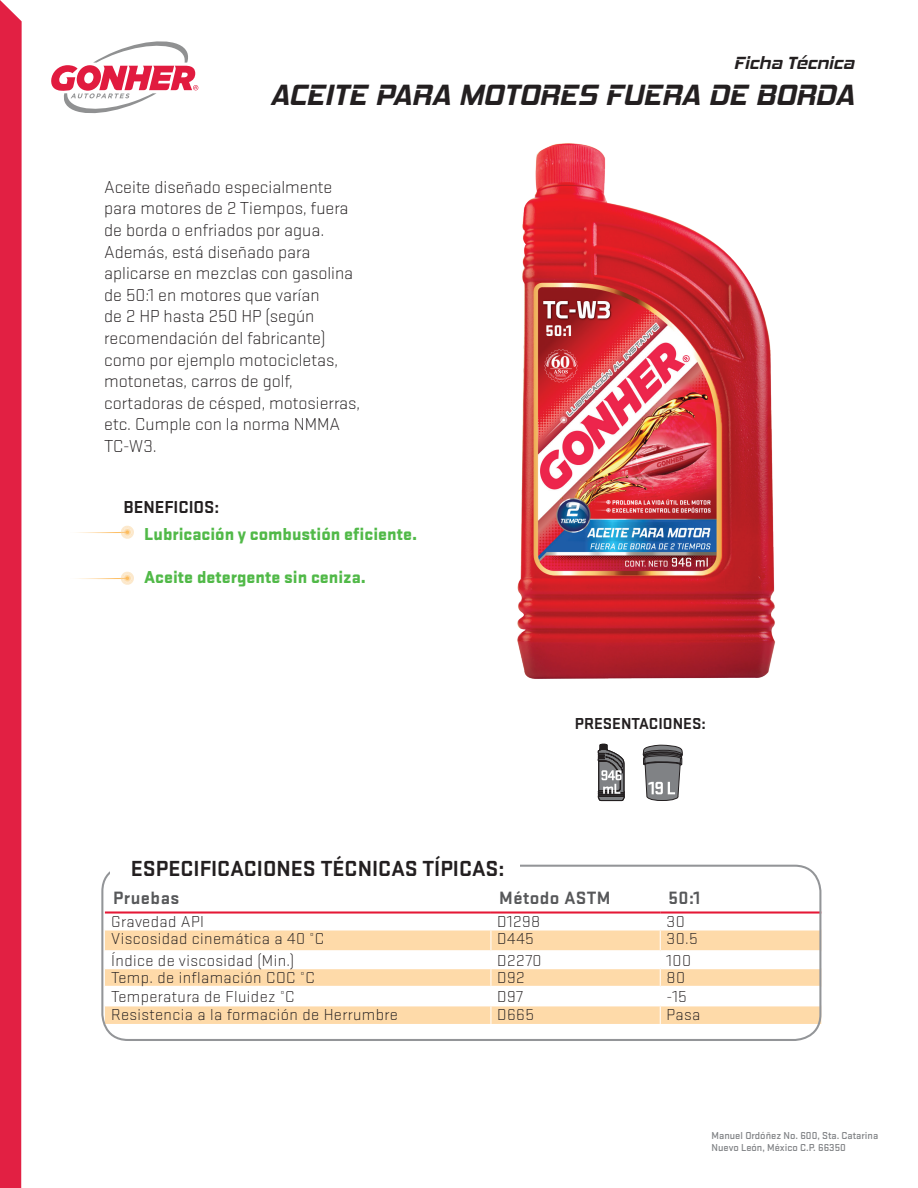
<style>
.page{position:relative;width:918px;height:1188px;background:#fff}
.page>*{position:absolute;margin:0;border:0;box-sizing:border-box;transform-origin:0 0}
.t1{font:italic 700 30px "Hemi Head Rg";color:#231f20}
.t2{font:700 22.65px "Stratum 2";color:#231f20}
.t3{font:700 18.6px "Stratum 2";letter-spacing:.025em;color:#57585a}
.t4{font:300 18px/21.6px "Stratum 2";color:#231f20}
.t5{font:900 18px "Stratum 2";color:#51b948}
.t6{font:italic 700 18px "Hemi Head Rg";color:#231f20}
.t7{font:700 18px "Stratum 2";color:#231f20}
.t8{font:300 16.5px "Stratum 2";letter-spacing:.025em;color:#231f20}
.t9{font:700 16.5px "Stratum 2";color:#231f20}
.t10{font:500 10.5px/12.6px "Stratum 2";color:#808285}
</style>
<div class="page">
<div style="left:0;top:0;width:22px;height:1188px;background:#e22043"></div>
<svg style="left:51px;top:41px;width:147px;height:73px"></svg>
<img style="left:517px;top:143px;width:258px;height:536px">
<svg style="left:77px;top:526px;width:57px;height:13px"></svg>
<svg style="left:77px;top:572px;width:57px;height:13px"></svg>
<svg style="left:598px;top:744px;width:27px;height:57px"></svg>
<svg style="left:643px;top:745px;width:40px;height:56px;background:#868789"></svg>
<svg style="left:105px;top:931px;width:716px;height:93px;fill:#fedaa9"></svg>
<svg style="left:490px;top:931px;width:1px;height:93px"></svg>
<svg style="left:660px;top:931px;width:1px;height:93px"></svg>
<hr style="left:105px;top:950px;width:386px;height:2px;background:#fff">
<hr style="left:491px;top:950px;width:169px;height:2px;background:#fff">
<hr style="left:660px;top:950px;width:161px;height:2px;background:#fff">
<hr style="left:105px;top:967px;width:386px;height:2px;background:#fff">
<hr style="left:491px;top:967px;width:169px;height:2px;background:#fff">
<hr style="left:660px;top:967px;width:161px;height:2px;background:#fff">
<hr style="left:105px;top:986px;width:386px;height:2px;background:#fff">
<hr style="left:491px;top:986px;width:169px;height:2px;background:#fff">
<hr style="left:660px;top:986px;width:161px;height:2px;background:#fff">
<hr style="left:105px;top:1004px;width:386px;height:2px;background:#fff">
<hr style="left:491px;top:1004px;width:169px;height:2px;background:#fff">
<hr style="left:660px;top:1004px;width:161px;height:2px;background:#fff">
<hr style="left:105px;top:911px;width:386px;height:3px;background:#e51836">
<hr style="left:491px;top:911px;width:169px;height:3px;background:#e51836">
<hr style="left:660px;top:911px;width:161px;height:3px;background:#e51836">
<div style="left:101px;top:865px;width:720px;height:176px;border:2px solid #939598;border-radius:26px"></div>
<div style="left:110px;top:859px;width:410px;height:22px;background:#fff"></div>
<p class="t6" style="left:734px;top:52px;width:122px">Ficha Técnica</p>
<h1 class="t1" style="left:270px;top:76px;width:586px">ACEITE PARA MOTORES FUERA DE BORDA</h1>
<p class="t4" style="left:104px;top:176px;width:257px">Aceite diseñado especialmente para motores de 2 Tiempos, fuera de borda o enfriados por agua.<br>Además, está diseñado para aplicarse en mezclas con gasolina de 50:1 en motores que varían<br>de 2 HP hasta 250 HP (según recomendación del fabricante) como por ejemplo motocicletas, motonetas, carros de golf, cortadoras de césped, motosierras, etc. Cumple con la norma NMMA<br>TC-W3.</p>
<p class="t7" style="left:123px;top:494px;width:59px">BENEFICIOS</p>
<p class="t7" style="left:214px;top:494px;width:6px">:</p>
<p class="t5" style="left:144px;top:520px;width:274px">Lubricación y combustión eficiente.</p>
<p class="t5" style="left:144px;top:564px;width:223px">Aceite detergente sin ceniza.</p>
<p class="t2" style="left:131px;top:853px;width:24px">ESPECI</p>
<p class="t2" style="left:200px;top:853px;width:24px">FICACIONES</p>
<p class="t2" style="left:321px;top:853px;width:37px">TÉCNICAS</p>
<p class="t2" style="left:422px;top:853px;width:30px">TÍPICAS</p>
<p class="t2" style="left:498px;top:853px;width:8px">:</p>
<p class="t9" style="left:575px;top:712px;width:132px">PRESENTACIONES:</p>
<p class="t3" style="left:113px;top:885px;width:68px">PRUEBAS</p>
<p class="t3" style="left:499px;top:885px;width:113px">MÉTODO ASTM</p>
<p class="t3" style="left:669px;top:885px;width:33px">50:1</p>
<p class="t8" style="left:111px;top:912px;width:94px">Gravedad API</p>
<p class="t8" style="left:497px;top:912px;width:45px">D1298</p>
<p class="t8" style="left:667px;top:912px;width:20px">30</p>
<p class="t8" style="left:111px;top:929px;width:215px">Viscosidad cinemática a 40 °C</p>
<p class="t8" style="left:497px;top:929px;width:38px">D445</p>
<p class="t8" style="left:667px;top:929px;width:33px">30.5</p>
<p class="t8" style="left:111px;top:951px;width:184px">Índice de viscosidad (Min.)</p>
<p class="t8" style="left:497px;top:951px;width:46px">D2270</p>
<p class="t8" style="left:667px;top:951px;width:26px">100</p>
<p class="t8" style="left:111px;top:968px;width:205px">Temp. de inflamación COC °C</p>
<p class="t8" style="left:497px;top:968px;width:29px">D92</p>
<p class="t8" style="left:667px;top:968px;width:20px">80</p>
<p class="t8" style="left:111px;top:986px;width:185px">Temperatura de Fluidez °C</p>
<p class="t8" style="left:497px;top:986px;width:27px">D97</p>
<p class="t8" style="left:667px;top:986px;width:22px">-15</p>
<p class="t8" style="left:111px;top:1005px;width:288px">Resistencia a la formación de Herrumbre</p>
<p class="t8" style="left:497px;top:1005px;width:38px">D665</p>
<p class="t8" style="left:667px;top:1005px;width:35px">Pasa</p>
<p class="t10" style="left:712px;top:1128px;width:168px">Manuel Ordóñez No. 600, Sta. Catarina<br>Nuevo León, México C.P. 66350</p>
</div>
